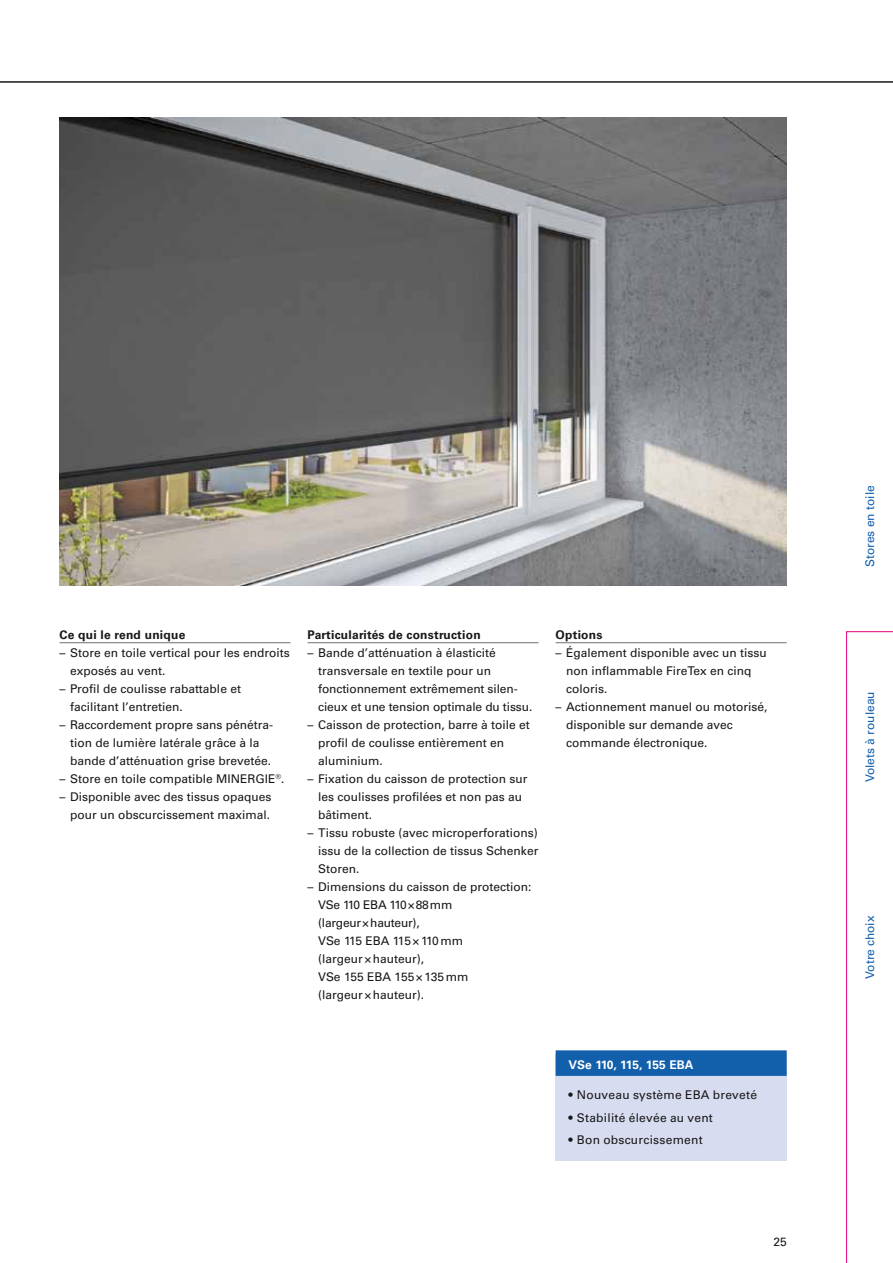
<style>
.page{position:relative;width:893px;height:1263px;background:#fff}
.page>*{position:absolute;margin:0;border:0;box-sizing:border-box;transform-origin:0 0}
.t1{font:12px/18px "Univers LT Std";color:#181716}
.t2{font:12px "Univers LT Std";letter-spacing:.02em;color:#181716}
.t3{font:700 12px "Univers LT Std";letter-spacing:.02em;color:#181716}
.t4{font:12px "Univers LT Std";color:#125fab}
.t5{font:700 12px "Univers LT Std";color:#fff}
</style>
<div class="page">
<img style="left:60px;top:118px;width:727px;height:467px">
<svg style="left:846px;top:631px;width:47px;height:632px"></svg>
<div style="left:556px;top:1054px;width:231px;height:107px;background:#d7dcf0"></div>
<div style="left:556px;top:1050px;width:231px;height:26px;background:#125fab"></div>
<hr style="left:556px;top:642px;width:231px;height:1px;background:#6e6e6e">
<hr style="left:308px;top:642px;width:231px;height:1px;background:#6e6e6e">
<hr style="left:0;top:82px;width:893px;height:1px;background:#181716">
<hr style="left:60px;top:642px;width:231px;height:1px;background:#6e6e6e">
<p class="t3" style="left:60px;top:628px;width:127px">Ce qui le rend unique</p>
<p class="t1" style="left:70px;top:644px;width:221px;text-indent:-11px">– Store en toile vertical pour les endroits exposés au vent.</p>
<p class="t1" style="left:70px;top:680px;width:172px;text-indent:-11px">– Profil de coulisse rabattable et facilitant l’entretien.</p>
<p class="t1" style="left:70px;top:716px;width:205px;text-indent:-11px">– Raccordement propre sans pénétra&shy;tion de lumière latérale grâce à la bande d’atténuation grise brevetée.</p>
<p class="t1" style="left:60px;top:770px;width:226px">– Store en toile compatible MINERGIE<sup>®</sup>.</p>
<p class="t1" style="left:60px;top:788px;width:214px;text-align:right">– Disponible avec des tissus opaques pour un obscurcissement maximal.</p>
<p class="t3" style="left:308px;top:628px;width:175px">Particularités de construction</p>
<p class="t1" style="left:318px;top:644px;width:216px;text-indent:-11px">– Bande d’atténuation à élasticité transversale en textile pour un fonctionnement extrêmement silen&shy;cieux et une tension optimale du tissu.</p>
<p class="t1" style="left:318px;top:716px;width:213px;text-indent:-11px">– Caisson de protection, barre à toile et profil de coulisse entièrement en aluminium.</p>
<p class="t1" style="left:318px;top:770px;width:211px;text-indent:-11px">– Fixation du caisson de protection sur les coulisses profilées et non pas au bâtiment.</p>
<p class="t1" style="left:318px;top:824px;width:222px;text-align:justify;text-indent:-11px">– Tissu robuste (avec microperforations) issu de la collection de tissus Schenker Storen.</p>
<p class="t1" style="left:318px;top:878px;width:215px;text-indent:-11px">– Dimensions du caisson de protection:<br>VSe 110 EBA 110×88mm (largeur×hauteur),<br>VSe 115 EBA 115×110mm (largeur×hauteur),<br>VSe 155 EBA 155×135mm (largeur×hauteur).</p>
<p class="t3" style="left:556px;top:628px;width:48px">Options</p>
<p class="t1" style="left:566px;top:644px;width:202px;text-indent:-11px">– Également disponible avec un tissu non inflammable FireTex en cinq coloris.</p>
<p class="t1" style="left:566px;top:698px;width:203px;text-indent:-11px">– Actionnement manuel ou motorisé, disponible sur demande avec commande électronique.</p>
<p class="t5" style="left:568px;top:1057px;width:127px">VSe 110, 115, 155 EBA</p>
<p class="t2" style="left:568px;top:1088px;width:190px">• Nouveau système EBA breveté</p>
<p class="t2" style="left:568px;top:1110px;width:146px">• Stabilité élevée au vent</p>
<p class="t2" style="left:568px;top:1132px;width:136px">• Bon obscurcissement</p>
<p class="t1" style="left:773px;top:1233px;width:15px">25</p>
<p class="t4" style="left:863px;top:567px;width:84px;rotate:-90deg">Stores en toile</p>
<p class="t4" style="left:863px;top:782px;width:93px;rotate:-90deg">Volets à rouleau</p>
<p class="t4" style="left:863px;top:979px;width:65px;rotate:-90deg">Votre choix</p>
</div>
